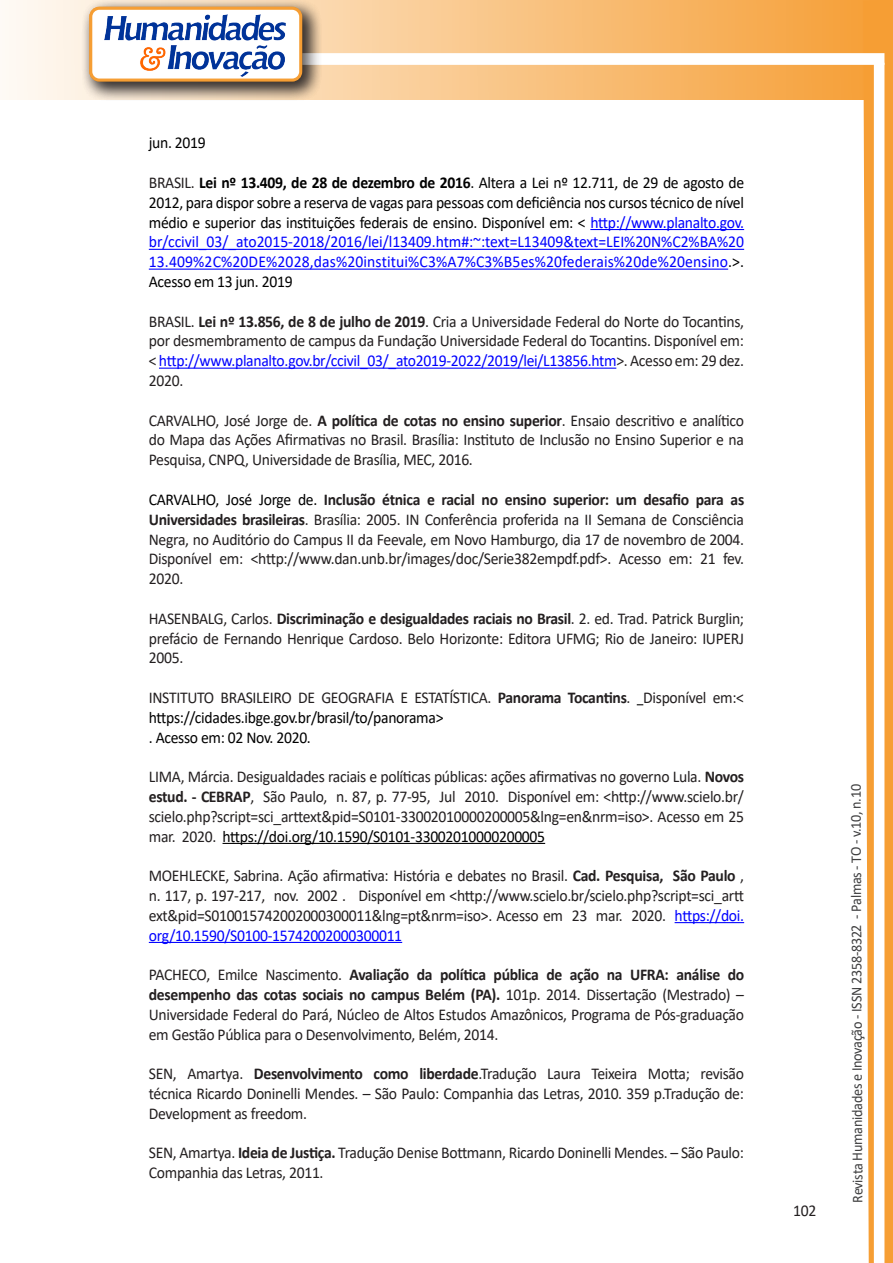
<style>
.page{position:relative;width:893px;height:1263px;background:#fff}
.page>*{position:absolute;margin:0;border:0;box-sizing:border-box;transform-origin:0 0}
.texto{font:16.5px/19.8px "Calibri";letter-spacing:-.02em;color:#231f20;text-align:justify;scale:.95 1}
.texto-2{font:16.5px/19.8px "Calibri";letter-spacing:-.02em;color:#000;text-align:justify;scale:.95 1}
.t1{font:15px "Calibri";letter-spacing:-.025em;color:#3e3e3f;scale:.95 1}
.s1{color:#231f20}
.s2{font-weight:700}
.s3{color:#00f}
.s4{color:#000}
</style>
<div class="page">
<svg style="left:5px;top:0;width:858px;height:100px;background:#f9c484"></svg>
<div style="left:302px;top:53px;width:582px;height:12px;background:#fff;border:2px solid #fff"></div>
<svg style="left:863px;top:0;width:30px;height:1263px"></svg>
<div style="left:81px;top:0;width:241px;height:102px;background:#231f20;opacity:.75"></div>
<div style="left:91px;top:8px;width:210px;height:72px;background:#fff;border-radius:9px"></div>
<img style="left:104px;top:14px;width:181px;height:62px">
<div style="left:89px;top:7px;width:213px;height:75px;border:3px solid #f69e34;border-radius:9px"></div>
<hr style="left:590px;top:229px;width:154px;height:1px;background:#00f">
<hr style="left:149px;top:249px;width:595px;height:1px;background:#00f">
<hr style="left:149px;top:269px;width:579px;height:1px;background:#00f">
<hr style="left:159px;top:368px;width:457px;height:1px;background:#00f">
<hr style="left:223px;top:843px;width:322px;height:1px;background:#000">
<hr style="left:675px;top:922px;width:69px;height:1px;background:#00f">
<hr style="left:149px;top:942px;width:253px;height:1px;background:#00f">
<p class="texto-2" style="left:149px;top:133px;width:61px">jun. 2019</p>
<p class="texto-2" style="left:149px;top:172px;width:628px"><span class="s1">BRASIL.</span> <span class="s2">Lei nº 13.409, de 28 de dezembro de 2016</span>. Altera a Lei nº 12.711, de 29 de agosto de 2012, para dispor sobre a reserva de vagas para pessoas com deficiência nos cursos técnico de nível médio e superior das instituições federais de ensino. Disponível em: &lt; <span class="s3">http://www.planalto.gov. br/ccivil_03/_ato2015-2018/2016/lei/l13409.htm#:~:text=L13409&amp;text=LEI%20N%C2%BA%20<br>13.409%2C%20DE%2028,das%20institui%C3%A7%C3%B5es%20federais%20de%20ensino</span>.&gt;.<br>Acesso em 13 jun. 2019</p>
<p class="texto" style="left:149px;top:311px;width:628px">BRASIL. <span class="s2">Lei nº 13.856, de 8 de julho de 2019</span>. Cria a Universidade Federal do Norte do Tocantins, por desmembramento de campus da Fundação Universidade Federal do Tocantins. Disponível em: &lt; <span class="s3">http://www.planalto.gov.br/ccivil_03/_ato2019-2022/2019/lei/L13856.htm</span>&gt;. Acesso em: 29 dez.<br>2020.</p>
<p class="texto" style="left:149px;top:410px;width:628px">CARVALHO, José Jorge de. <span class="s2">A política de cotas no ensino superior</span>. Ensaio descritivo e analítico do Mapa das Ações Afirmativas no Brasil. Brasília: Instituto de Inclusão no Ensino Superior e na Pesquisa, CNPQ, Universidade de Brasília, MEC, 2016.</p>
<p class="texto" style="left:149px;top:489px;width:628px"><span class="s4">CARVALHO, José Jorge de.</span> <span class="s2">Inclusão étnica e racial no ensino superior: um desafio para as Universidades brasileiras</span>. Brasília: 2005. IN Conferência proferida na II Semana de Consciência Negra, no Auditório do Campus II da Feevale, em Novo Hamburgo, dia 17 de novembro de 2004.<br>Disponível em: &lt;http://www.dan.unb.br/images/doc/Serie382empdf.pdf&gt;. Acesso em: 21 fev.<br>2020.</p>
<p class="texto" style="left:149px;top:608px;width:628px">HASENBALG, Carlos. <span class="s2">Discriminação e desigualdades raciais no Brasil</span>. 2. ed. Trad. Patrick Burglin; prefácio de Fernando Henrique Cardoso. Belo Horizonte: Editora UFMG; Rio de Janeiro: IUPERJ 2005.</p>
<p class="texto" style="left:149px;top:687px;width:628px">INSTITUTO BRASILEIRO DE GEOGRAFIA E ESTATÍSTICA. <span class="s2">Panorama Tocantins</span>. Disponível em:&lt; <span class="s4">https://cidades.ibge.gov.br/brasil/to/panorama&gt;</span></p>
<p class="texto-2" style="left:149px;top:727px;width:172px">. Acesso em: 02 Nov. 2020.</p>
<p class="texto" style="left:149px;top:766px;width:628px">LIMA, Márcia. Desigualdades raciais e políticas públicas: ações afirmativas no governo Lula. <span class="s2">Novos estud. - CEBRAP</span>, São Paulo, n. 87, p. 77-95, Jul 2010. Disponível em: &lt;http://www.scielo.br/ scielo.php?script=sci_arttext&amp;pid=S0101-33002010000200005&amp;lng=en&amp;nrm=iso&gt;. Acesso em 25 mar. 2020. <span class="s4">https://doi.org/10.1590/S0101-33002010000200005</span></p>
<p class="texto" style="left:149px;top:865px;width:628px">MOEHLECKE, Sabrina. Ação afirmativa: História e debates no Brasil. <span class="s2">Cad. Pesquisa, São Paulo</span> , n. 117, p. 197-217, nov. 2002 . Disponível em &lt;http://www.scielo.br/scielo.php?script=sci_artt ext&amp;pid=S010015742002000300011&amp;lng=pt&amp;nrm=iso&gt;. Acesso em 23 mar. 2020. <span class="s3">https://doi. org/10.1590/S0100-15742002000300011</span></p>
<p class="texto" style="left:149px;top:964px;width:628px">PACHECO, Emilce Nascimento. <span class="s2">Avaliação da política pública de ação na UFRA: análise do desempenho das cotas sociais no campus Belém (PA).</span> 101p. 2014. Dissertação (Mestrado) – Universidade Federal do Pará, Núcleo de Altos Estudos Amazônicos, Programa de Pós-graduação em Gestão Pública para o Desenvolvimento, Belém, 2014.</p>
<p class="texto" style="left:149px;top:1063px;width:628px">SEN, Amartya. <span class="s2">Desenvolvimento como liberdade</span>.Tradução Laura Teixeira Motta; revisão técnica Ricardo Doninelli Mendes. – São Paulo: Companhia das Letras, 2010. 359 p.Tradução de:<br>Development as freedom.</p>
<p class="texto" style="left:149px;top:1142px;width:628px">SEN, Amartya. <span class="s2">Ideia de Justiça.</span> Tradução Denise Bottmann, Ricardo Doninelli Mendes. – São Paulo:<br>Companhia das Letras, 2011.</p>
<p class="texto" style="left:793px;top:1200px;width:26px">102</p>
<p class="t1" style="left:846px;top:1203px;width:442px;rotate:-90deg">Revista Humanidades e Inovação - ISSN 2358-8322 - Palmas - TO - v.10, n.10</p>
</div>
